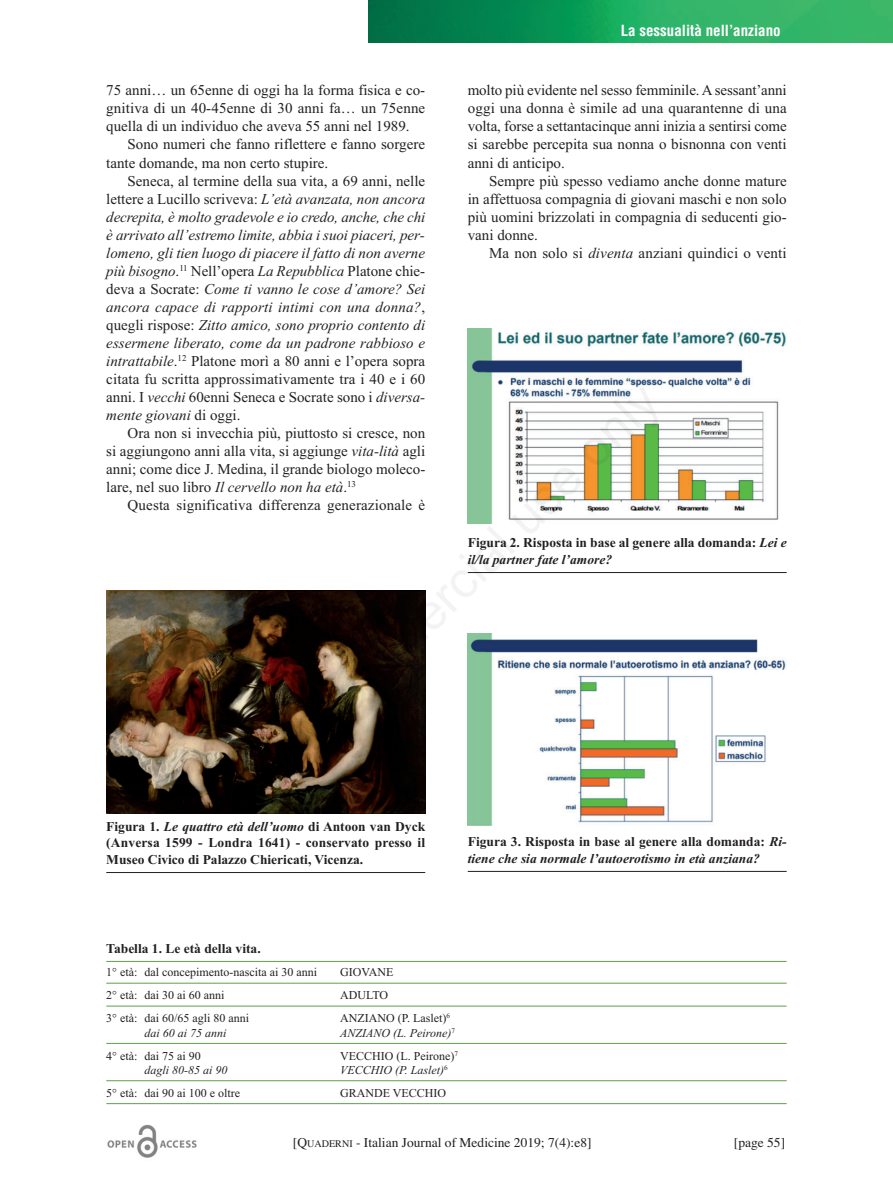
<style>
.page{position:relative;width:893px;height:1191px;background:#fff}
.page>*{position:absolute;margin:0;border:0;box-sizing:border-box;transform-origin:0 0}
.t1{font:15px/18px "Times New Roman";color:#231f20;text-align:justify}
.t2{font:italic 15px/18px "Times New Roman";color:#231f20;text-align:justify}
.t3{font:700 condensed 15px "Helvetica";color:#fff}
.t4{font:700 13.5px/16.2px "Times New Roman";color:#231f20;text-align:justify}
.t5{font:italic 700 13.5px/16.2px "Times New Roman";color:#231f20}
.t6{font:13.5px "Times";color:#231f20}
.t7{font:12px "Times New Roman";color:#231f20}
.t8{font:italic 12px "Times New Roman";color:#231f20}
.s1{font-style:normal}
.s2{font-style:italic}
.s3{font-size:10.2px}
</style>
<div class="page">
<img style="left:368px;top:0;width:525px;height:42px">
<img style="left:107px;top:1124px;width:90px;height:34px">
<img style="left:106px;top:591px;width:319px;height:222px">
<hr style="left:106px;top:872px;width:319px;height:1px;background:#231f20">
<hr style="left:106px;top:961px;width:681px;height:1px;background:#609f4a">
<hr style="left:106px;top:982px;width:681px;height:1px;background:#609f4a">
<hr style="left:106px;top:1005px;width:681px;height:1px;background:#609f4a">
<hr style="left:106px;top:1043px;width:681px;height:1px;background:#609f4a">
<hr style="left:106px;top:1080px;width:681px;height:1px;background:#609f4a">
<hr style="left:106px;top:1103px;width:681px;height:1px;background:#609f4a">
<img style="left:468px;top:328px;width:319px;height:195px">
<hr style="left:468px;top:572px;width:319px;height:1px;background:#231f20">
<img style="left:468px;top:633px;width:318px;height:192px">
<hr style="left:468px;top:871px;width:319px;height:1px;background:#231f20">
<p class="t1" style="left:106px;top:81px;width:320px">75 anni… un 65enne di oggi ha la forma fisica e co&shy;gnitiva di un 40-45enne di 30 anni fa… un 75enne quella di un individuo che aveva 55 anni nel 1989.</p>
<p class="t1" style="left:106px;top:135px;width:320px;text-indent:21px">Sono numeri che fanno riflettere e fanno sorgere tante domande, ma non certo stupire.</p>
<p class="t2" style="left:106px;top:171px;width:320px;text-indent:21px"><span class="s1">Seneca, al termine della sua vita, a 69 anni, nelle lettere a Lucillo scriveva:</span> L’età avanzata, non ancora decrepita, è molto gradevole e io credo, anche, che chi è arrivato all’estremo limite, abbia i suoi piaceri, per&shy;lomeno, gli tien luogo di piacere il fatto di non averne più bisogno<span class="s1">.</span><sup>11</sup> <span class="s1">Nell’opera</span> La Repubblica <span class="s1">Platone chie&shy;deva a Socrate:</span> Come ti vanno le cose d’amore? Sei ancora capace di rapporti intimi con una donna?<span class="s1">, quegli rispose:</span> Zitto amico, sono proprio contento di essermene liberato, come da un padrone rabbioso e intrattabile<span class="s1">.</span><sup>12</sup> <span class="s1">Platone morì a 80 anni e l’opera sopra citata fu scritta approssimativamente tra i 40 e i 60 anni. I</span> vecchi <span class="s1">60enni Seneca e Socrate sono i</span> diversa&shy;mente giovani <span class="s1">di oggi.</span></p>
<p class="t1" style="left:106px;top:423px;width:321px;text-indent:21px">Ora non si invecchia più, piuttosto si cresce, non si aggiungono anni alla vita, si aggiunge <span class="s2">vita-lità</span> agli anni; come dice J. Medina, il grande biologo moleco&shy;lare, nel suo libro <span class="s2">Il cervello non ha età</span>.<sup>13</sup></p>
<p class="t1" style="left:128px;top:495px;width:299px">Questa significativa differenza generazionale è</p>
<p class="t3" style="left:621px;top:22px;width:162px">La sessualità nell’anziano</p>
<p class="t1" style="left:468px;top:81px;width:320px">molto più evidente nel sesso femminile. A sessant’anni oggi una donna è simile ad una quarantenne di una volta, forse a settantacinque anni inizia a sentirsi come si sarebbe percepita sua nonna o bisnonna con venti anni di anticipo.</p>
<p class="t1" style="left:468px;top:171px;width:321px;text-indent:21px">Sempre più spesso vediamo anche donne mature in affettuosa compagnia di giovani maschi e non solo più uomini brizzolati in compagnia di seducenti gio&shy;vani donne.</p>
<p class="t1" style="left:489px;top:243px;width:299px">Ma non solo si <span class="s2">diventa</span> anziani quindici o venti</p>
<p class="t4" style="left:468px;top:534px;width:320px">Figura 2. Risposta in base al genere alla domanda: <span class="s2">Lei e il/la partner fate l’amore?</span></p>
<p class="t4" style="left:106px;top:818px;width:320px">Figura 1. <span class="s2">Le quattro età dell’uomo</span> di Antoon van Dyck (Anversa 1599 - Londra 1641) - conservato presso il Museo Civico di Palazzo Chiericati, Vicenza.</p>
<p class="t5" style="left:468px;top:833px;width:319px"><span class="s1">Figura 3. Risposta in base al genere alla domanda:</span> Ri&shy;tiene che sia normale l’autoerotismo in età anziana?</p>
<p class="t4" style="left:106px;top:939px;width:156px">Tabella 1. Le età della vita.</p>
<p class="t7" style="left:106px;top:965px;width:212px">1° età: dal concepimento-nascita ai 30 anni</p>
<p class="t7" style="left:340px;top:965px;width:55px">GIOVANE</p>
<p class="t7" style="left:106px;top:988px;width:120px">2° età: dai 30 ai 60 anni</p>
<p class="t7" style="left:340px;top:988px;width:49px">ADULTO</p>
<p class="t7" style="left:106px;top:1011px;width:144px">3° età: dai 60/65 agli 80 anni</p>
<p class="t7" style="left:340px;top:1011px;width:111px">ANZIANO (P. Laslet)<sup>6</sup></p>
<p class="t8" style="left:145px;top:1025px;width:84px">dai 60 ai 75 anni</p>
<p class="t8" style="left:340px;top:1025px;width:116px">ANZIANO (L. Peirone)<sup>7</sup></p>
<p class="t7" style="left:106px;top:1048px;width:96px">4° età: dai 75 ai 90</p>
<p class="t7" style="left:340px;top:1048px;width:119px">VECCHIO (L. Peirone)<sup>7</sup></p>
<p class="t8" style="left:145px;top:1062px;width:85px">dagli 80-85 ai 90</p>
<p class="t8" style="left:340px;top:1062px;width:109px">VECCHIO (P. Laslet)<sup>6</sup></p>
<p class="t7" style="left:106px;top:1085px;width:135px">5° età: dai 90 ai 100 e oltre</p>
<p class="t7" style="left:340px;top:1085px;width:108px">GRANDE VECCHIO</p>
<p class="t6" style="left:293px;top:1134px;width:300px">[Q<span class="s3">UADERNI</span> - Italian Journal of Medicine 2019; 7(4):e8]</p>
<p class="t6" style="left:734px;top:1134px;width:53px">[page 55]</p>
</div>
